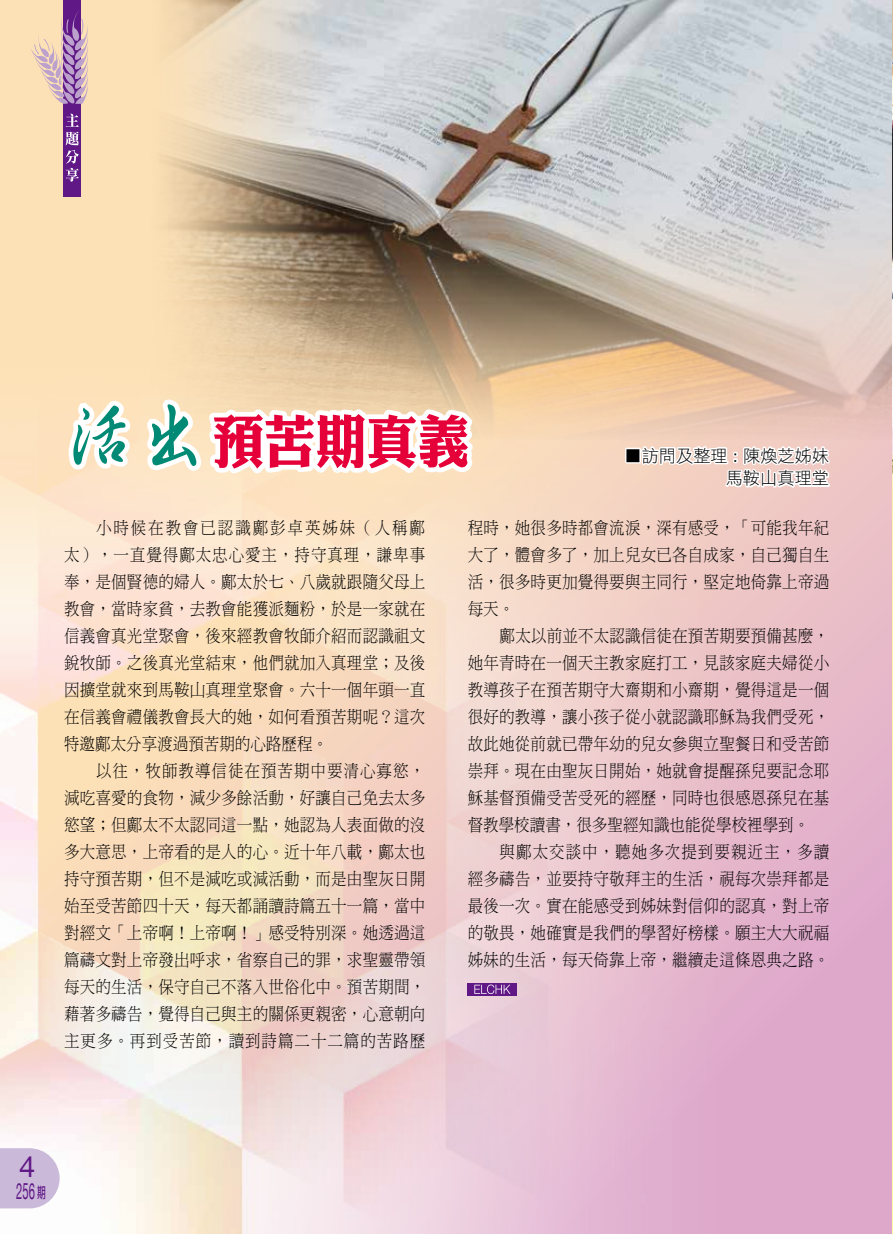
<style>
.page{position:relative;width:893px;height:1234px;background:#fff}
.page>*{position:absolute;margin:0;border:0;box-sizing:border-box;transform-origin:0 0}
.t1{font:57px "DF Li King Hei HK W8";color:#e60039;scale:.9 1}
.t2{font:29.25px "Helvetica Neue";color:#601886}
.t3{font:22.5px "Helvetica Neue";color:#601886;scale:.5 1}
.t4{font:17.25px/27px "DF Ming HK W3";letter-spacing:.015em;color:#000;text-align:justify;scale:.9 1}
.t5{font:17.25px/22.5px "DF Hei HK W3";color:#000;text-align:right}
.s1{font-family:"DF Xing Shu HK W5";font-size:80.55px;color:#008974}
.s2{font-family:"DF Li Hei HK W5";font-size:15px}
</style>
<div class="page">
<div style="left:0;top:0;width:893px;height:1233px;background:#fde1b6"></div>
<img style="left:0;top:436px;width:892px;height:797px">
<img style="left:162px;top:0;width:730px;height:456px">
<div style="left:468px;top:982px;width:49px;height:13px;background:#601886"></div>
<svg style="left:474px;top:984px;width:36px;height:9px"></svg>
<svg style="left:64px;top:400px;width:71px;height:76px"></svg>
<svg style="left:142px;top:391px;width:361px;height:93px"></svg>
<hr style="left:892px;top:0;width:1px;height:1233px;background:#fff8a8">
<img style="left:892px;top:0;width:1px;height:491px">
<div style="left:63px;top:0;width:18px;height:197px;background:#601886"></div>
<svg style="left:31px;top:10px;width:57px;height:94px"></svg>
<svg style="left:66px;top:114px;width:13px;height:68px"></svg>
<svg style="left:0;top:1147px;width:60px;height:61px;background:#d1c1dd"></svg>
<div style="left:625px;top:447px;width:16px;height:16px;border:3px solid #fff"></div>
<svg style="left:639px;top:441px;width:194px;height:49px"></svg>
<h1 class="t1" style="left:64px;top:410px;width:452px"><span class="s1">活出</span>預苦期真義</h1>
<p class="t5" style="left:624px;top:444px;width:206px">■訪問及整理 : 陳煥芝姊妹馬鞍山真理堂</p>
<p class="t4" style="left:64px;top:514px;width:403px;text-indent:32px">小時候在教會已認識鄺彭卓英姊妹（人稱鄺太），一直覺得鄺太忠心愛主，持守真理，謙卑事奉，是個賢德的婦人。鄺太於七、八歲就跟隨父母上教會，當時家貧，去教會能獲派麵粉，於是一家就在信義會真光堂聚會，後來經教會牧師介紹而認識祖文銳牧師。之後真光堂結束，他們就加入真理堂；及後因擴堂就來到馬鞍山真理堂聚會。六十一個年頭一直在信義會禮儀教會長大的她，如何看預苦期呢？這次特邀鄺太分享渡過預苦期的心路歷程。</p>
<p class="t4" style="left:64px;top:757px;width:403px;text-indent:32px">以往，牧師教導信徒在預苦期中要清心寡慾，減吃喜愛的食物，減少多餘活動，好讓自己免去太多慾望；但鄺太不太認同這一點，她認為人表面做的沒多大意思，上帝看的是人的心。近十年八載，鄺太也持守預苦期，但不是減吃或減活動，而是由聖灰日開始至受苦節四十天，每天都誦讀詩篇五十一篇，當中對經文「上帝啊！上帝啊！」感受特別深。她透過這篇禱文對上帝發出呼求，省察自己的罪，求聖靈帶領每天的生活，保守自己不落入世俗化中。預苦期間，藉著多禱告，覺得自己與主的關係更親密，心意朝向主更多。再到受苦節，讀到詩篇二十二篇的苦路歷</p>
<p class="t4" style="left:468px;top:514px;width:403px">程時，她很多時都會流淚，深有感受，「可能我年紀大了，體會多了，加上兒女已各自成家，自己獨自生活，很多時更加覺得要與主同行，堅定地倚靠上帝過每天。</p>
<p class="t4" style="left:468px;top:622px;width:403px;text-align:right">鄺太以前並不太認識信徒在預苦期要預備甚麼，<br>她年青時在一個天主教家庭打工，見該家庭夫婦從小教導孩子在預苦期守大齋期和小齋期，覺得這是一個很好的教導，讓小孩子從小就認識耶穌為我們受死，故此她從前就已帶年幼的兒女參與立聖餐日和受苦節崇拜。現在由聖灰日開始，她就會提醒孫兒要記念耶穌基督預備受苦受死的經歷，同時也很感恩孫兒在基督教學校讀書，很多聖經知識也能從學校裡學到。　與鄺太交談中，聽她多次提到要親近主，多讀<br>經多禱告，並要持守敬拜主的生活，視每次崇拜都是最後一次。實在能感受到姊妹對信仰的認真，對上帝的敬畏，她確實是我們的學習好榜樣。願主大大祝福姊妹的生活，每天倚靠上帝，繼續走這條恩典之路。</p>
<h2 class="t2" style="left:19px;top:1145px;width:18px">4</h2>
<h3 class="t3" style="left:16px;top:1174px;width:62px">256 <span class="s2">期</span></h3>
</div>
